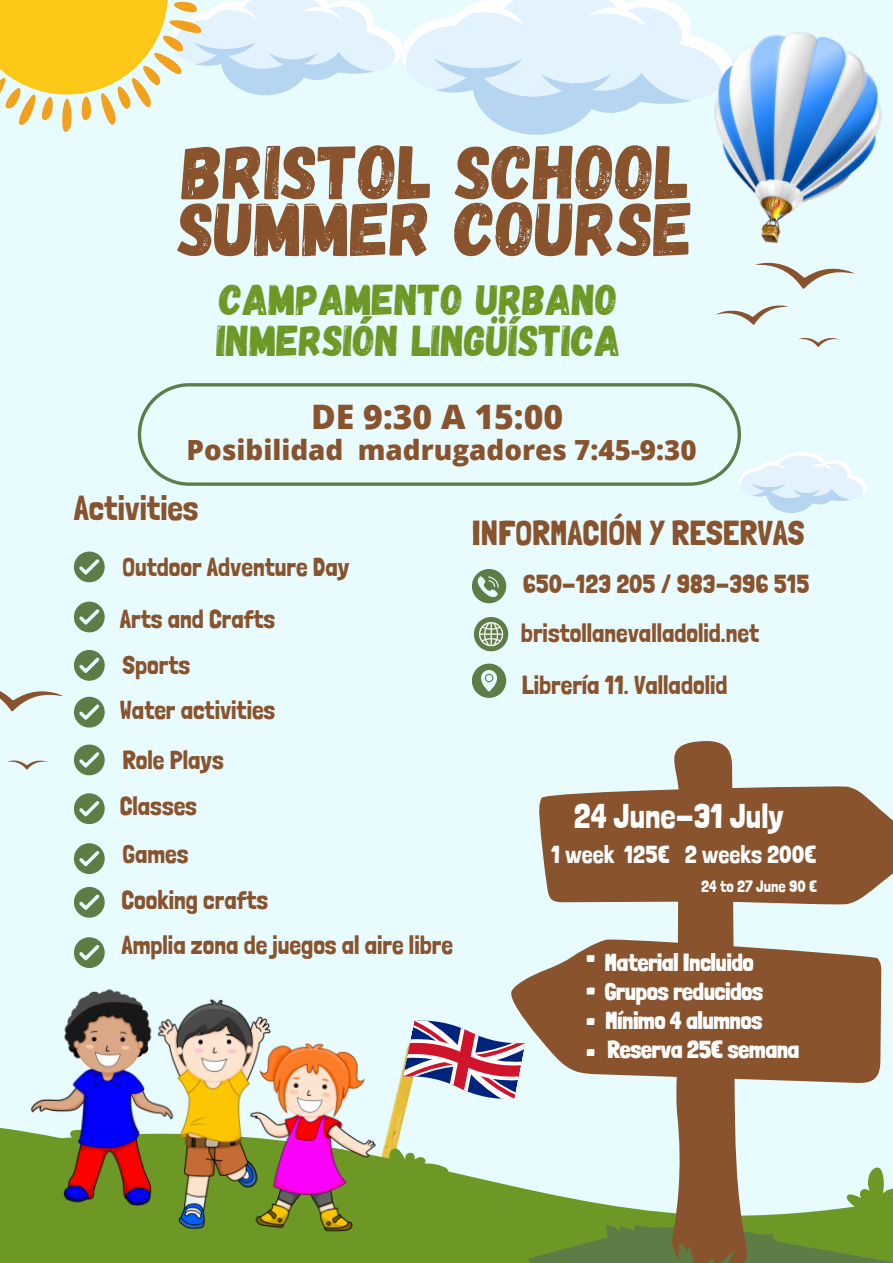
<style>
.page{position:relative;width:893px;height:1263px;background:#e8fcff}
.page>*{position:absolute;margin:0;border:0;box-sizing:border-box;transform-origin:0 0}
.t1{font:76.43px/56.8px "Gagalin";color:#88532d}
.t2{font:900 52.12px "Londrina Solid";color:#fff}
.t3{font:900 49.5px "Londrina Solid";color:#fff}
.t4{font:43.2px/41.6px "Gagalin";color:#6d9826}
.t5{font:34.65px "Londrina Solid";color:#88532d}
.t6{font:34.28px "Londrina Solid";color:#fff}
.t7{font:800 33.75px "Open Sans";color:#88532d}
.t8{font:800 27.75px "Open Sans";color:#88532d}
.t9{font:26.03px "Londrina Solid";color:#88532d}
.t10{font:24.53px "Londrina Solid";color:#fff}
.t11{font:900 24px "Londrina Solid";color:#fff}
.t12{font:16.35px "Londrina Solid";color:#fff}
</style>
<div class="page">
<svg style="left:472px;top:569px;width:34px;height:34px"></svg>
<svg style="left:474px;top:617px;width:34px;height:34px"></svg>
<svg style="left:472px;top:664px;width:34px;height:34px"></svg>
<img style="left:397px;top:1070px;width:5px;height:21px">
<svg style="left:0;top:1101px;width:506px;height:162px;fill:#6d9826"></svg>
<svg style="left:496px;top:1221px;width:10px;height:42px"></svg>
<svg style="left:506px;top:741px;width:387px;height:522px"></svg>
<svg style="left:519px;top:752px;width:367px;height:506px;fill:#88532d"></svg>
<svg style="left:698px;top:799px;width:20px;height:20px"></svg>
<svg style="left:693px;top:957px;width:21px;height:20px"></svg>
<svg style="left:74px;top:551px;width:31px;height:31px"></svg>
<svg style="left:74px;top:602px;width:31px;height:30px"></svg>
<svg style="left:74px;top:650px;width:31px;height:31px"></svg>
<svg style="left:74px;top:697px;width:31px;height:30px"></svg>
<svg style="left:74px;top:744px;width:31px;height:31px"></svg>
<svg style="left:0;top:0;width:688px;height:135px"></svg>
<svg style="left:741px;top:452px;width:126px;height:61px"></svg>
<svg style="left:138px;top:383px;width:603px;height:103px"></svg>
<svg style="left:716px;top:263px;width:138px;height:84px"></svg>
<svg style="left:0;top:691px;width:63px;height:79px"></svg>
<img style="left:687px;top:16px;width:195px;height:247px">
<svg style="left:74px;top:793px;width:31px;height:31px"></svg>
<svg style="left:74px;top:843px;width:31px;height:31px"></svg>
<svg style="left:74px;top:887px;width:31px;height:31px"></svg>
<svg style="left:74px;top:937px;width:31px;height:31px"></svg>
<img style="left:26px;top:989px;width:356px;height:244px">
<svg style="left:402px;top:1016px;width:124px;height:87px"></svg>
<p class="t1" style="left:178px;top:140px;width:517px">BRISTOL SCHOOL<br>SUMMER COURSE</p>
<p class="t4" style="left:217px;top:276px;width:405px">CAMPAMENTO URBANO<br>INMERSIÓN LINGÜÍSTICA</p>
<p class="t7" style="left:311px;top:393px;width:253px">DE 9:30 A 15:00</p>
<p class="t8" style="left:186px;top:430px;width:511px">Posibilidad madrugadores 7:45-9:30</p>
<h1 class="t5" style="left:74px;top:488px;width:126px">Activities</h1>
<p class="t9" style="left:122px;top:551px;width:228px">Outdoor Adventure Day</p>
<p class="t9" style="left:120px;top:603px;width:157px">Arts and Crafts</p>
<p class="t9" style="left:122px;top:649px;width:69px">Sports</p>
<h2 class="t9" style="left:120px;top:695px;width:157px">Water activities</h2>
<h5 class="t9" style="left:122px;top:744px;width:103px">Role Plays</h5>
<h6 class="t9" style="left:120px;top:790px;width:79px">Classes</h6>
<p class="t9" style="left:122px;top:839px;width:67px">Games</p>
<h6 class="t9" style="left:121px;top:884px;width:148px">Cooking crafts</h6>
<p class="t9" style="left:121px;top:929px;width:333px">Amplia zona de juegos al aire libre</p>
<h3 class="t5" style="left:472px;top:512px;width:334px">INFORMACIÓN Y RESERVAS</h3>
<p class="t9" style="left:523px;top:569px;width:288px">650-123 205 / 983-396 515</p>
<h6 class="t9" style="left:521px;top:617px;width:240px">bristollanevalladolid.net</h6>
<p class="t9" style="left:522px;top:670px;width:207px">Librería 11. Valladolid</p>
<h4 class="t6" style="left:574px;top:796px;width:211px">24 June-31 July</h4>
<h6 class="t10" style="left:551px;top:839px;width:267px">1 week 125€ 2 weeks 200€</h6>
<h6 class="t12" style="left:701px;top:877px;width:117px">24 to 27 June 90 €</h6>
<h6 class="t3" style="left:586px;top:915px;width:11px">.</h6>
<p class="t2" style="left:586px;top:945px;width:11px">.</p>
<p class="t3" style="left:586px;top:979px;width:11px">.</p>
<h4 class="t3" style="left:586px;top:1009px;width:11px">.</h4>
<p class="t11" style="left:605px;top:948px;width:150px">Material Incluido</p>
<p class="t11" style="left:605px;top:978px;width:160px">Grupos reducidos</p>
<h6 class="t11" style="left:605px;top:1006px;width:158px">Mínimo 4 alumnos</h6>
<p class="t11" style="left:607px;top:1035px;width:193px">Reserva 25€ semana</p>
</div>
